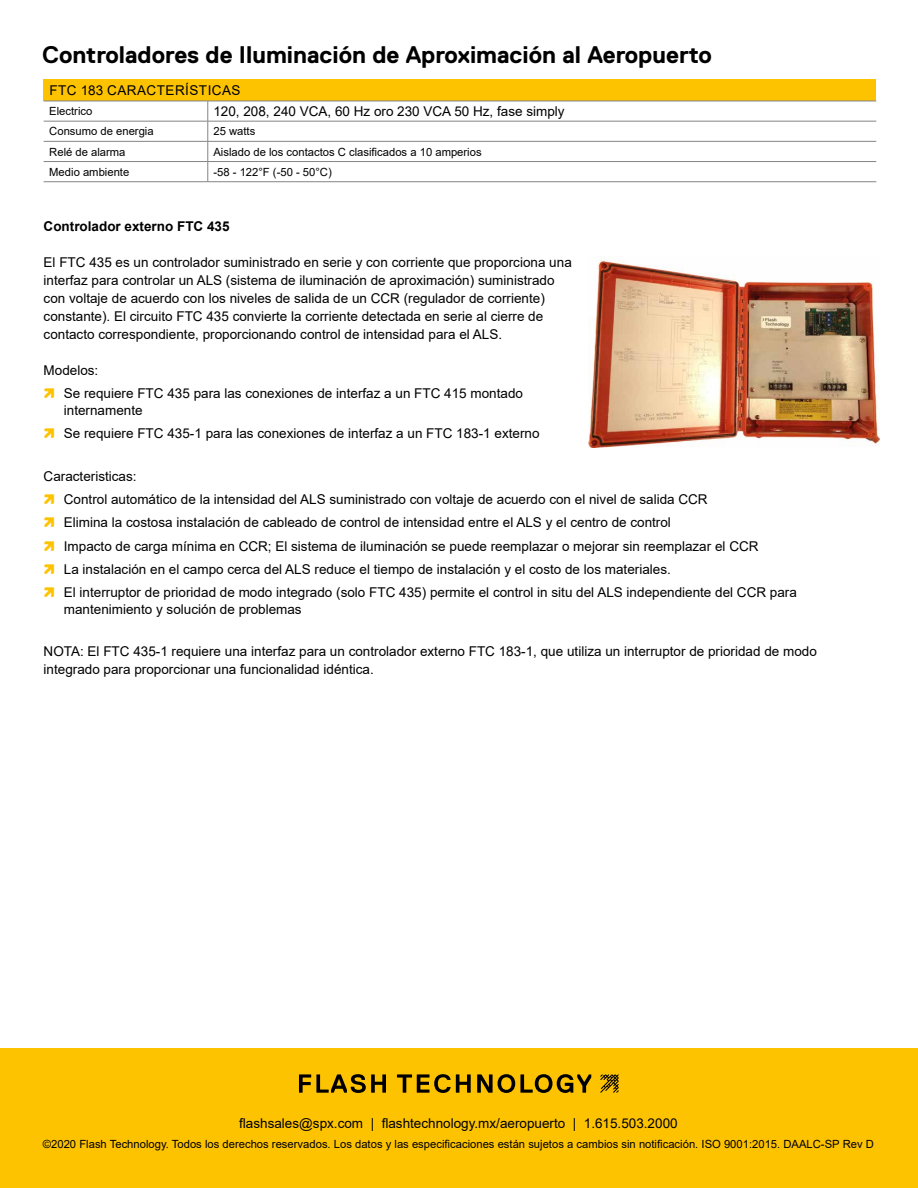
<style>
.page{position:relative;width:918px;height:1188px;background:#fff}
.page>*{position:absolute;margin:0;border:0;box-sizing:border-box;transform-origin:0 0}
.t1{font:700 24px "Replica Std";color:#000001}
.t2{font:13.5px/23.2px "Arial";color:#000001}
.t3{font:700 13.5px "Arial";color:#000001}
.t4{font:13.5px "Arial";letter-spacing:.035em;color:#000001}
.t5{font:11.25px "Arial";color:#000001}
.s1{font-family:"SPX";color:#fec300}
</style>
<div class="page">
<div style="left:0;top:1048px;width:918px;height:140px;background:#fec300"></div>
<div style="left:44px;top:79px;width:832px;height:22px;background:#fec300"></div>
<hr style="left:44px;top:101px;width:164px;height:1px;background:#838483">
<hr style="left:44px;top:121px;width:164px;height:1px;background:#838483">
<hr style="left:44px;top:141px;width:164px;height:1px;background:#838483">
<hr style="left:44px;top:161px;width:164px;height:1px;background:#838483">
<hr style="left:44px;top:181px;width:164px;height:1px;background:#838483">
<hr style="left:208px;top:101px;width:668px;height:1px;background:#838483">
<hr style="left:208px;top:121px;width:668px;height:1px;background:#838483">
<hr style="left:208px;top:141px;width:668px;height:1px;background:#838483">
<hr style="left:208px;top:161px;width:668px;height:1px;background:#838483">
<svg style="left:208px;top:101px;width:1px;height:80px"></svg>
<hr style="left:208px;top:181px;width:668px;height:1px;background:#838483">
<img style="left:589px;top:257px;width:291px;height:191px">
<svg style="left:600px;top:1074px;width:19px;height:19px"></svg>
<svg style="left:299px;top:1074px;width:87px;height:19px"></svg>
<svg style="left:397px;top:1074px;width:74px;height:19px"></svg>
<svg style="left:477px;top:1074px;width:114px;height:19px"></svg>
<h1 class="t1" style="left:42px;top:41px;width:671px">Controladores de Iluminación de Aproximación al Aeropuerto</h1>
<p class="t4" style="left:50px;top:81px;width:193px">FTC 183 CARACTERÍSTICAS</p>
<p class="t5" style="left:49px;top:103px;width:45px">Electrico</p>
<p class="t2" style="left:213px;top:100px;width:353px">120, 208, 240 VCA, 60 Hz oro 230 VCA 50 Hz, fase simply</p>
<p class="t5" style="left:49px;top:124px;width:106px">Consumo de energia</p>
<p class="t5" style="left:213px;top:124px;width:43px">25 watts</p>
<p class="t5" style="left:49px;top:144px;width:78px">Relé de alarma</p>
<p class="t5" style="left:213px;top:144px;width:270px">Aislado de los contactos C clasificados a 10 amperios</p>
<p class="t5" style="left:49px;top:164px;width:82px">Medio ambiente</p>
<p class="t5" style="left:213px;top:164px;width:120px">-58 - 122°F (-50 - 50°C)</p>
<p class="t3" style="left:44px;top:217px;width:188px">Controlador externo FTC 435</p>
<p class="t2" style="left:44px;top:253px;width:530px;line-height:18px">El FTC 435 es un controlador suministrado en serie y con corriente que proporciona una interfaz para controlar un ALS (sistema de iluminación de aproximación) suministrado con voltaje de acuerdo con los niveles de salida de un CCR (regulador de corriente) constante). El circuito FTC 435 convierte la corriente detectada en serie al cierre de contacto correspondiente, proporcionando control de intensidad para el ALS.</p>
<p class="t2" style="left:44px;top:359px;width:481px">Modelos:<br><span class="s1">ì</span> Se requiere FTC 435 para las conexiones de interfaz a un FTC 415 montado</p>
<p class="t2" style="left:44px;top:398px;width:497px;text-indent:20px">internamente<br><span class="s1">ì</span> Se requiere FTC 435-1 para las conexiones de interfaz a un FTC 183-1 externo</p>
<p class="t2" style="left:44px;top:464px;width:755px">Caracteristicas:<br><span class="s1">ì</span> Control automático de la intensidad del ALS suministrado con voltaje de acuerdo con el nivel de salida CCR<br><span class="s1">ì</span> Elimina la costosa instalación de cableado de control de intensidad entre el ALS y el centro de control<br><span class="s1">ì</span> Impacto de carga mínima en CCR; El sistema de iluminación se puede reemplazar o mejorar sin reemplazar el CCR<br><span class="s1">ì</span> La instalación en el campo cerca del ALS reduce el tiempo de instalación y el costo de los materiales.<br><span class="s1">ì</span> El interruptor de prioridad de modo integrado (solo FTC 435) permite el control in situ del ALS independiente del CCR para</p>
<p class="t2" style="left:64px;top:597px;width:239px">mantenimiento y solución de problemas</p>
<p class="t2" style="left:44px;top:643px;width:775px;line-height:18px">NOTA: El FTC 435-1 requiere una interfaz para un controlador externo FTC 183-1, que utiliza un interruptor de prioridad de modo integrado para proporcionar una funcionalidad idéntica.</p>
<p class="t2" style="left:239px;top:1112px;width:440px">flashsales@spx.com | flashtechnology.mx/aeropuerto | 1.615.503.2000</p>
<p class="t5" style="left:43px;top:1137px;width:833px">©2020 Flash Technology. Todos los derechos reservados. Los datos y las especificaciones están sujetos a cambios sin notificación. ISO 9001:2015. DAALC-SP Rev D</p>
</div>
